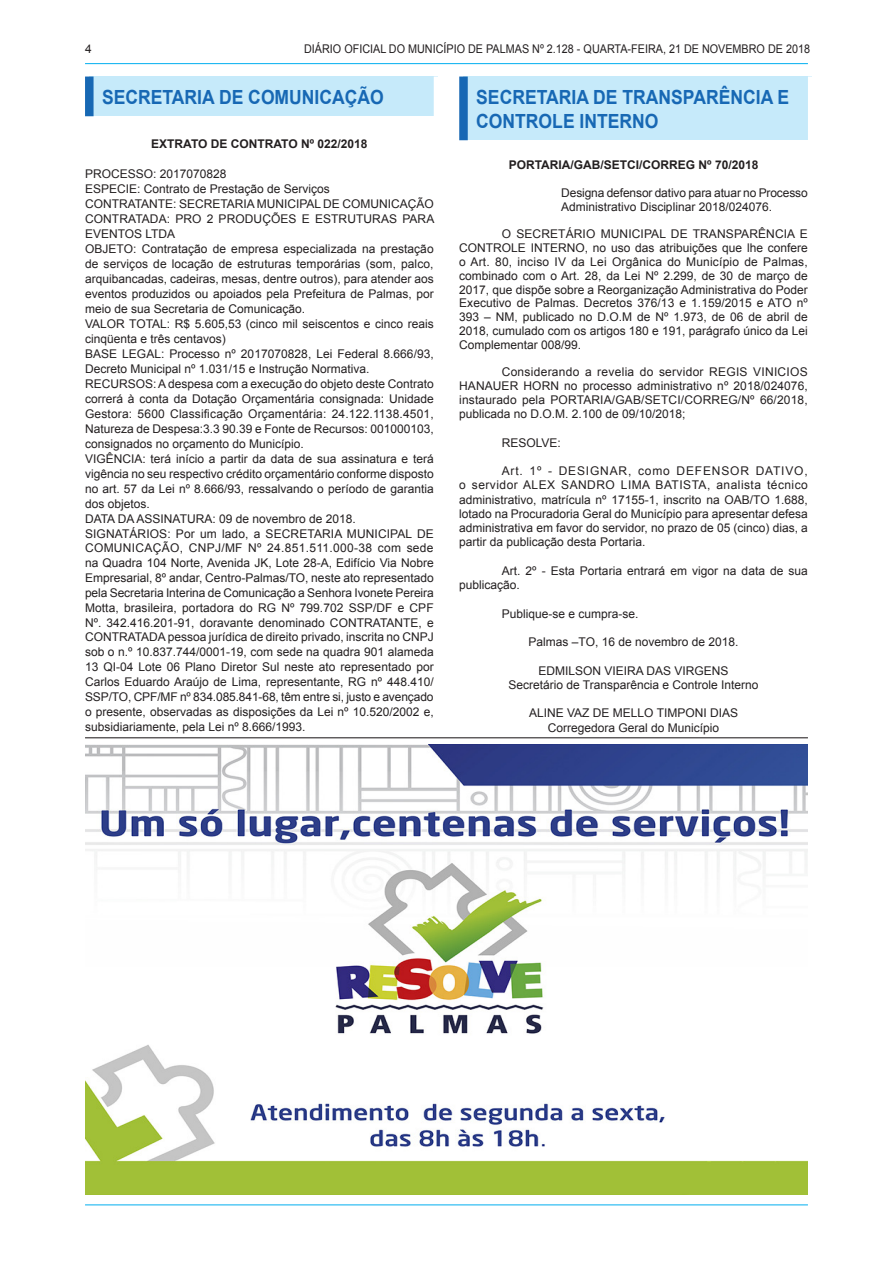
<style>
.page{position:relative;width:893px;height:1263px;background:#fff}
.page>*{position:absolute;margin:0;border:0;box-sizing:border-box;transform-origin:0 0}
.t1{font:700 19.5px/24px "Arial";color:#1768b4;scale:.9 1}
.t2{font:12px/15px "Arial";color:#231f20}
.t3{font:12px "Arial";color:#231f20;scale:.9 1}
.t4{font:700 12px "Arial";color:#231f20}
.t5{font:12px "Arial";letter-spacing:.07em;color:#231f20}
</style>
<div class="page">
<hr style="left:85px;top:63px;width:723px;height:1px;background:#00aeef">
<hr style="left:85px;top:1204px;width:723px;height:1px;background:#00aeef">
<div style="left:89px;top:77px;width:349px;height:39px;background:#c6eafa"></div>
<div style="left:85px;top:77px;width:9px;height:39px;background:#1768b4"></div>
<div style="left:434px;top:77px;width:8px;height:39px;background:#fff"></div>
<div style="left:463px;top:77px;width:349px;height:63px;background:#c6eafa"></div>
<div style="left:459px;top:77px;width:9px;height:63px;background:#1768b4"></div>
<div style="left:808px;top:77px;width:8px;height:63px;background:#fff"></div>
<hr style="left:85px;top:737px;width:723px;height:1px;background:#231f20">
<img style="left:85px;top:744px;width:723px;height:451px">
<p class="t2" style="left:85px;top:41px;width:8px">4</p>
<p class="t3" style="left:304px;top:41px;width:15px">diári</p>
<p class="t3" style="left:333px;top:41px;width:37px">o oficial</p>
<p class="t3" style="left:389px;top:41px;width:469px">DO MUN ICÍPIO DE PALMAS nº 2.128 - QUARTA-feira, 21 de NOVEMBRO de 2018</p>
<h1 class="t1" style="left:102px;top:85px;width:285px">SECRETARIA DE COMUNICAÇÃO</h1>
<p class="t4" style="left:151px;top:136px;width:218px">EXTRATO DE CONTRATO Nº 022/2018</p>
<p class="t2" style="left:85px;top:166px;width:351px">PROCESSO: 2017070828<br>ESPECIE: Contrato de Prestação de Serviços<br>CONTRATANTE: SECRETARIA MUN ICIPAL DE COMUN ICAÇÃO CONTRATADA: PRO 2 PROD UÇÕES E ESTRUTURAS PARA EVEN TOS LTDA<br>OBJETO: Contratação de empresa especializada na prestação de serviços de locação de estruturas temporárias (som, palco, arquibancadas, cadeiras, mesas, dentre outros), para atender aos eventos produzidos ou apoiados pela Prefeitura de Palmas, por meio de sua Secretaria de Comunicação.<br>VALOR TOTAL: R$ 5.605,53 (cinco mil seiscentos e cinco reais cinqüenta e três centavos)<br>BASE LEGAL: Processo nº 2017070828, Lei Federal 8.666/93, Decreto Municipal nº 1.031/15 e Instrução Normativa.<br>RECURSOS: A despesa com a execução do objeto deste Contrato correrá à conta da Dotação Orçamentária consignada: Unidade Gestora: 5600 Classificação Orçamentária: 24.122.1138.4501, Natureza de Despesa:3.3 90.39 e Fonte de Recursos: 001000103, consignados no orçamento do Município.<br>VIGÊNCIA: terá início a partir da data de sua assinatura e terá vigência no seu respectivo crédito orçamentário conforme disposto no art. 57 da Lei nº 8.666/93, ressalvando o período de garantia dos objetos.<br>DATA DA ASSINATURA: 09 de novembro de 2018.<br>SIGNATÁRIOS: Por um lado, a SECRETARIA MUN ICIPAL DE COMUN ICAÇÃO, CN PJ/MF Nº 24.851.511.000-38 com sede na Quadra 104 Norte, Avenida JK, Lote 28-A, Edifício Via Nobre Empresarial, 8º andar, Centro-Palmas/TO, neste ato representado pela Secretaria Interina de Comunicação a Senhora Ivonete Pereira Motta, brasileira, portadora do RG Nº 799.702 SSP/DF e CPF Nº. 342.416.201-91, doravante denominado CONTRATANTE, e CONTRATADA pessoa jurídica de direito privado, inscrita no CN PJ sob o n.º 10.837.744/0001-19, com sede na quadra 901 alameda 13 QI-04 Lote 06 Plano Diretor Sul neste ato representado por Carlos Eduardo Araújo de Lima, representante, RG nº 448.410/ SSP/TO, CPF/MF nº 834.085.841-68, têm entre si, justo e avençado o presente, observadas as disposições da Lei nº 10.520/2002 e, subsidiariamente, pela Lei nº 8.666/1993.</p>
<h1 class="t1" style="left:476px;top:85px;width:349px">SECRETARIA DE TRANS PARÊNCIA E<br>CONTROLE INTERNO</h1>
<p class="t4" style="left:509px;top:157px;width:251px">PORTARIA/GAB/SETCI/CORREG Nº 70/2018</p>
<p class="t2" style="left:561px;top:186px;width:248px;line-height:13.8px">Designa defensor dativo para atuar no Processo<br>Administrativo Disciplinar 2018/024076.</p>
<p class="t2" style="left:459px;top:227px;width:350px;line-height:13.8px;text-indent:43px">O SECRETÁRIO MUN ICIPAL DE TRANSPARÊNCIA E CONTROLE INTERNO, no uso das atribuições que lhe confere o Art. 80, inciso IV da Lei Orgânica do Município de Palmas, combinado com o Art. 28, da Lei Nº 2.299, de 30 de março de 2017, que dispõe sobre a Reorganização Administrativa do Poder Executivo de Palmas. Decretos 376/13 e 1.159/2015 e ATO nº 393 – N M, publicado no D.O.M de Nº 1.973, de 06 de abril de 2018, cumulado com os artigos 180 e 191, parágrafo único da Lei Complementar 008/99.</p>
<p class="t2" style="left:459px;top:365px;width:350px;line-height:14px;text-align:justify;text-indent:43px">Considerando a revelia do servidor REGIS VIN ICIOS HANAUER HORN no processo administrativo nº 2018/024076, instaurado pela PORTARIA/GAB/SETCI/CORREG/Nº 66/2018, publicada no D.O.M. 2.100 de 09/10/2018;</p>
<p class="t2" style="left:502px;top:435px;width:61px">RESOLVE:</p>
<p class="t5" style="left:502px;top:463px;width:185px">Art. 1º - DESIGNAR, como DEFEN</p>
<p class="t2" style="left:459px;top:464px;width:350px;line-height:14.2px;text-align:justify;text-indent:262px">SOR DATIVO, o servidor ALEX SAND RO LIMA BATISTA, analista técnico administrativo, matrícula nº 17155-1, inscrito na OAB/TO 1.688, lotado na Procuradoria Geral do Município para apresentar defesa administrativa em favor do servidor, no prazo de 05 (cinco) dias, a partir da publicação desta Portaria.</p>
<p class="t2" style="left:459px;top:564px;width:350px;line-height:14.2px;text-indent:43px">Art. 2º - Esta Portaria entrará em vigor na data de sua publicação.</p>
<p class="t2" style="left:502px;top:606px;width:138px">Publique-se e cumpra-se.</p>
<p class="t2" style="left:529px;top:635px;width:211px">Palmas –TO, 16 de novembro de 2018.</p>
<p class="t2" style="left:508px;top:663px;width:252px;line-height:14.2px;text-align:center">EDMILSON VIEIRA DAS VIRGENS<br>Secretário de Transparência e Controle Interno</p>
<p class="t2" style="left:529px;top:706px;width:210px;line-height:14.2px;text-align:center">ALINE VAZ DE MELLO TIMPON I DIAS<br>Corregedora Geral do Município</p>
</div>
